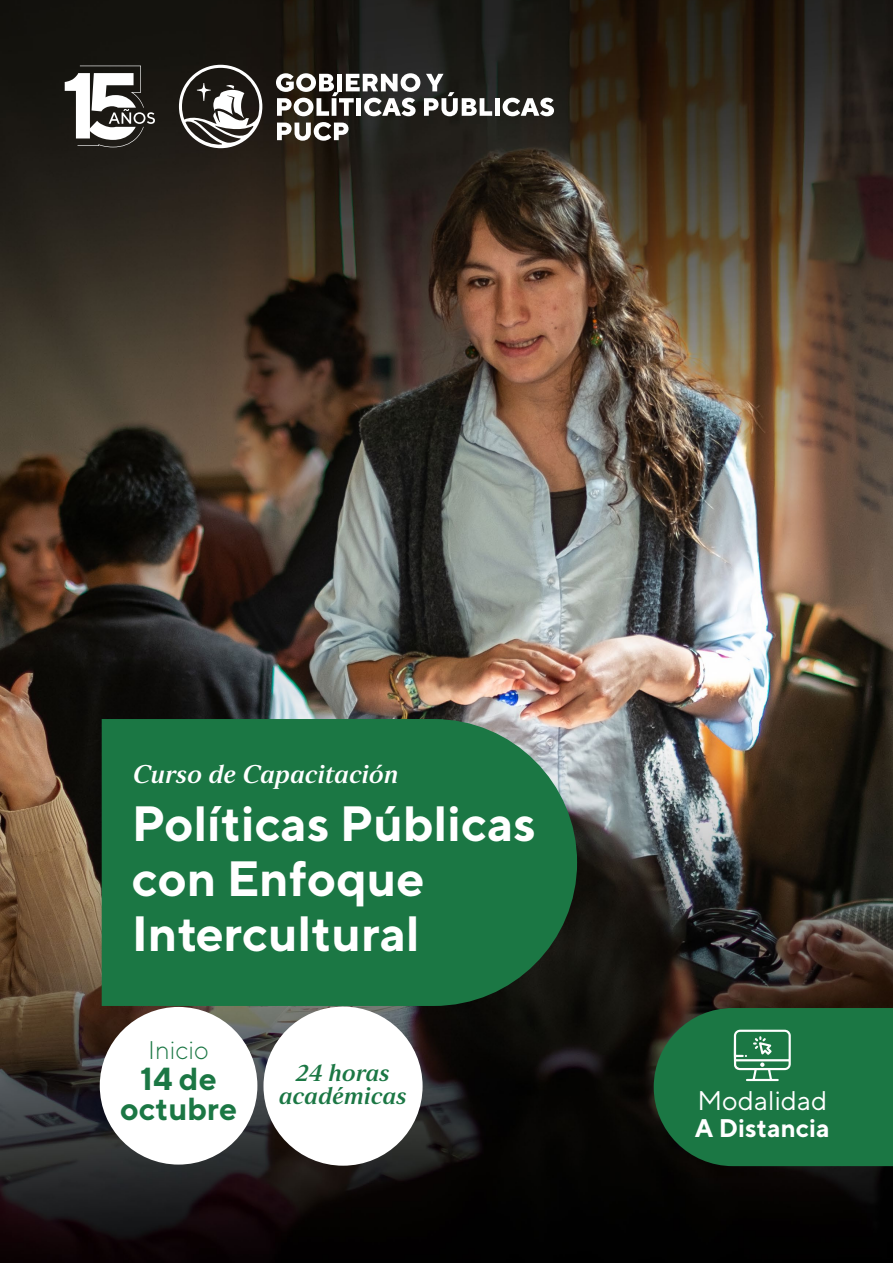
<style>
.page{position:relative;width:893px;height:1263px;background:#fff}
.page>*{position:absolute;margin:0;border:0;box-sizing:border-box;transform-origin:0 0}
.t1{font:700 49.5px/55.3px "TT Norms";color:#fff}
.t2{font:700 31.8px/30px "TT Norms";color:#1b7744;text-align:center}
.t3{font:27px "TT Norms";color:#fff}
.t4{font:25.65px "Strato Pro Demi Bold It";color:#fff}
.t5{font:700 25.5px "TT Norms";color:#fff}
.t6{font:300 25.5px "TT Norms";color:#1b7744}
.t7{font:23.85px/23.9px "Strato Pro Demi Bold It";color:#1b7744;text-align:center}
</style>
<div class="page">
<img style="left:0;top:0;width:893px;height:1263px">
<div style="left:102px;top:719px;width:475px;height:287px;background:#1b7744"></div>
<div style="left:100px;top:1007px;width:157px;height:157px;background:#fff;border-radius:50%"></div>
<div style="left:263px;top:1006px;width:160px;height:160px;background:#fff;border-radius:50%"></div>
<svg style="left:654px;top:1008px;width:239px;height:158px"></svg>
<svg style="left:179px;top:65px;width:83px;height:83px"></svg>
<svg style="left:276px;top:73px;width:216px;height:43px"></svg>
<div style="left:495px;top:98px;width:5px;height:18px;background:#fff"></div>
<svg style="left:503px;top:98px;width:51px;height:18px"></svg>
<svg style="left:277px;top:122px;width:71px;height:19px"></svg>
<svg style="left:65px;top:66px;width:90px;height:81px"></svg>
<p class="t4" style="left:133px;top:758px;width:267px">Curso de Capacitación</p>
<p class="t1" style="left:132px;top:794px;width:406px">Políticas Públicas con Enfoque<br>Intercultural</p>
<p class="t6" style="left:148px;top:1034px;width:62px">Inicio</p>
<p class="t2" style="left:120px;top:1063px;width:119px">14 de octubre</p>
<p class="t7" style="left:279px;top:1060px;width:129px">24 horas académicas</p>
<p class="t3" style="left:697px;top:1083px;width:131px">Modalidad</p>
<p class="t5" style="left:695px;top:1111px;width:137px">A Distancia</p>
</div>
